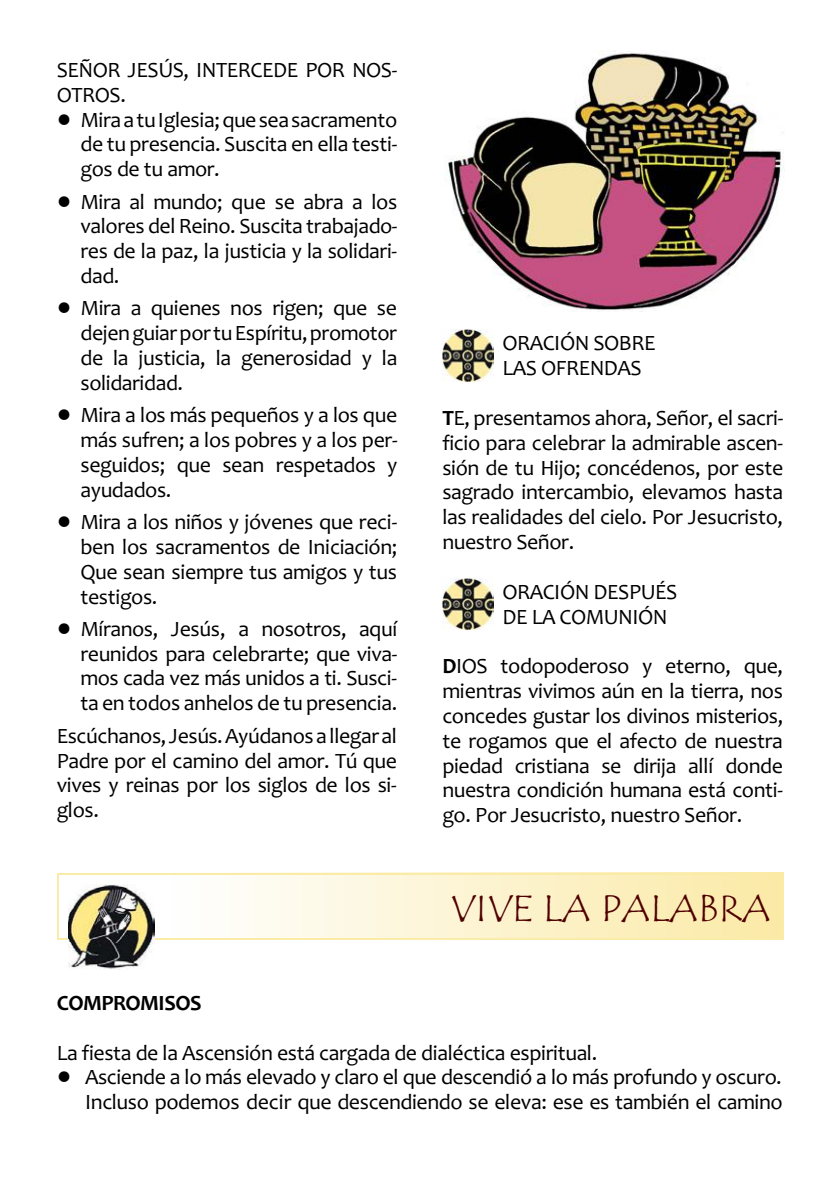
<style>
.page{position:relative;width:840px;height:1191px;background:#fff}
.page>*{position:absolute;margin:0;border:0;box-sizing:border-box;transform-origin:0 0}
.t1{font:38px "Tempus Sans ITC";letter-spacing:.005em;color:#4f0000}
.t2{font:22px/24.8px "Candara";letter-spacing:-.02em;color:#000;text-align:justify}
.t3{font:700 22px "Candara";letter-spacing:-.03em;color:#000}
.s1{font-weight:700}
</style>
<div class="page">
<hr style="left:57px;top:872px;width:1px;height:67px;background:#faeba6">
<hr style="left:57px;top:872px;width:113px;height:2px;background:#faeba6">
<hr style="left:57px;top:938px;width:113px;height:1px;background:#faeba6">
<hr style="left:780px;top:872px;width:2px;height:67px;background:#faeba6">
<hr style="left:171px;top:872px;width:611px;height:2px;background:#faeba6">
<hr style="left:171px;top:938px;width:611px;height:1px;background:#faeba6">
<img style="left:444px;top:51px;width:339px;height:259px">
<img style="left:442px;top:330px;width:51px;height:51px">
<img style="left:442px;top:578px;width:51px;height:51px">
<img style="left:69px;top:884px;width:85px;height:86px">
<p class="t2" style="left:57px;top:60px;width:342px">SEÑOR JESÚS, INTERCEDE POR NOS-<br>OTROS.</p>
<p class="t2" style="left:80px;top:109px;width:318px">Mira a tu Iglesia; que sea sacramento de tu presencia. Suscita en ella testi&shy;gos de tu amor.</p>
<p class="t2" style="left:80px;top:191px;width:318px">Mira al mundo; que se abra a los valores del Reino. Suscita trabajado&shy;res de la paz, la justicia y la solidari&shy;dad.</p>
<p class="t2" style="left:80px;top:298px;width:318px">Mira a quienes nos rigen; que se dejen guiar por tu Espíritu, promotor de la justicia, la generosidad y la solidaridad.</p>
<p class="t2" style="left:80px;top:405px;width:318px">Mira a los más pequeños y a los que más sufren; a los pobres y a los per&shy;seguidos; que sean respetados y ayudados.</p>
<p class="t2" style="left:80px;top:511px;width:318px">Mira a los niños y jóvenes que reci&shy;ben los sacramentos de Iniciación; Que sean siempre tus amigos y tus testigos.</p>
<p class="t2" style="left:80px;top:618px;width:318px">Míranos, Jesús, a nosotros, aquí reunidos para celebrarte; que viva&shy;mos cada vez más unidos a ti. Susci&shy;ta en todos anhelos de tu presencia.</p>
<p class="t2" style="left:57px;top:725px;width:342px">Escúchanos, Jesús. Ayúdanos a llegar al Padre por el camino del amor. Tú que vives y reinas por los siglos de los si&shy;glos.</p>
<p class="t2" style="left:502px;top:333px;width:155px">ORACIÓN SOBRE<br>LAS OFRENDAS</p>
<p class="t2" style="left:442px;top:407px;width:342px"><span class="s1">T</span>E, presentamos ahora, Señor, el sacri&shy;ficio para celebrar la admirable ascen&shy;sión de tu Hijo; concédenos, por este sagrado intercambio, elevamos hasta las realidades del cielo. Por Jesucristo, nuestro Señor.</p>
<p class="t2" style="left:502px;top:581px;width:176px">ORACIÓN DESPUÉS<br>DE LA COMUNIÓN</p>
<p class="t2" style="left:442px;top:656px;width:342px"><span class="s1">D</span>IOS todopoderoso y eterno, que, mientras vivimos aún en la tierra, nos concedes gustar los divinos misterios, te rogamos que el afecto de nuestra piedad cristiana se dirija allí donde nuestra condición humana está conti&shy;go. Por Jesucristo, nuestro Señor.</p>
<h1 class="t1" style="left:450px;top:887px;width:322px">VIVE LA PALABRA</h1>
<p class="t3" style="left:57px;top:993px;width:146px">COMPROMISOS</p>
<p class="t2" style="left:85px;top:1042px;width:698px;text-align:left;text-indent:-28px">La fiesta de la Ascensión está cargada de dialéctica espiritual.<br>Asciende a lo más elevado y claro el que descendió a lo más profundo y oscuro.<br>Incluso podemos decir que descendiendo se eleva: ese es también el camino</p>
</div>
